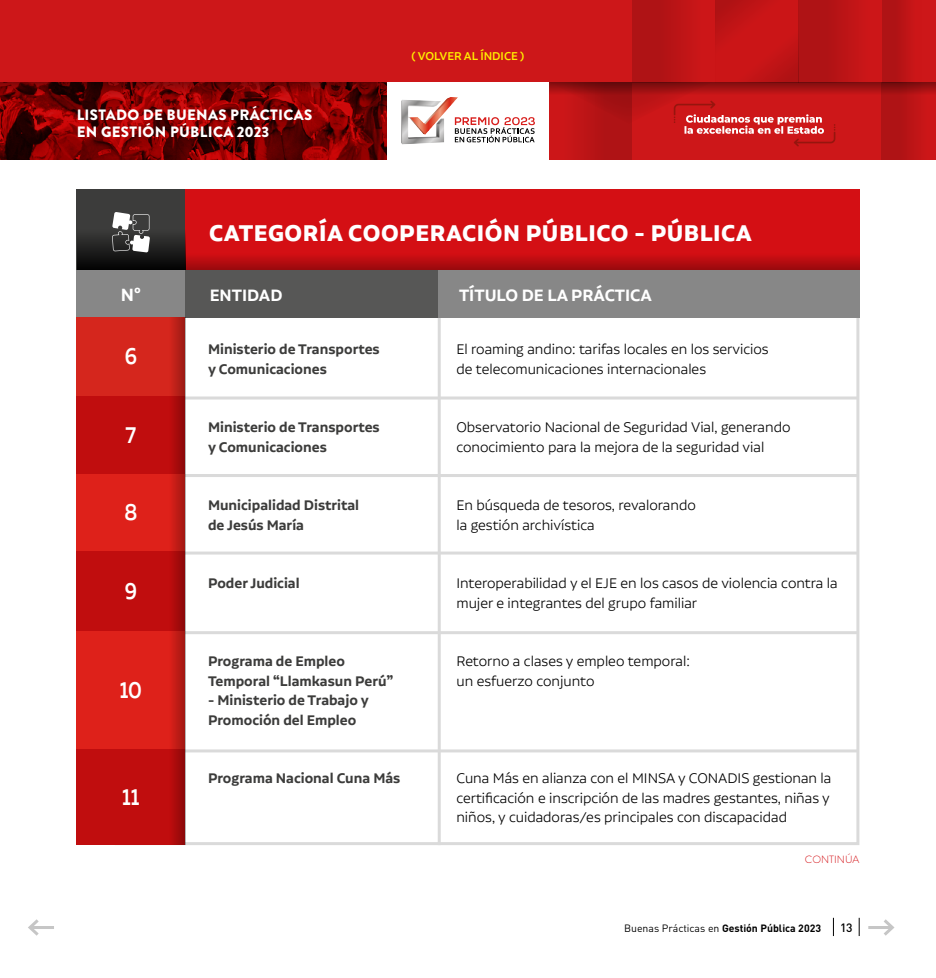
<style>
.page{position:relative;width:936px;height:978px;background:#fff}
.page>*{position:absolute;margin:0;border:0;box-sizing:border-box;transform-origin:0 0}
.t1{font:700 27px "Aalto Sans Pro";letter-spacing:.02em;color:#fff}
.t2{font:500 27px "Aalto Sans Pro";color:#fff;scale:.85 1}
.t3{font:600 21px "Aalto Sans Pro";color:#fff}
.t4{font:600 19.5px "Aalto Sans Pro";color:#fff}
.t5{font:300 16.5px/19.5px "Aalto Sans Pro";color:#000}
.t6{font:600 16.5px/19.5px "Aalto Sans Pro";color:#3c3c3b}
.t7{font:900 15px "Brandon Grotesque";letter-spacing:.02em;color:#fff}
.t8{font:500 13.5px "Aalto Sans Pro";color:#ffed00}
.t9{font:500 12px "DIN Pro";color:#000}
.t10{font:700 10.5px "DIN Pro";color:#000}
.t11{font:300 10.5px "Brandon Grotesque";color:#d40f14}
.s1{font-weight:400}
</style>
<div class="page">
<svg style="left:833px;top:918px;width:1px;height:18px"></svg>
<svg style="left:858px;top:918px;width:1px;height:18px"></svg>
<hr style="left:131px;top:749px;width:727px;height:3px;background:#dadada">
<hr style="left:131px;top:631px;width:727px;height:3px;background:#dadada">
<div style="left:0;top:0;width:935px;height:159px;background:#cd1719"></div>
<img style="left:1px;top:94px;width:386px;height:65px">
<div style="left:632px;top:0;width:83px;height:82px;background:linear-gradient(to right,#a71214,#ce1618)"></div>
<div style="left:798px;top:0;width:83px;height:82px;background:linear-gradient(to right,#a71214,#ce1618)"></div>
<div style="left:549px;top:82px;width:83px;height:77px;background:linear-gradient(to right,#cf1618,#a71214)"></div>
<div style="left:881px;top:82px;width:54px;height:77px;background:linear-gradient(to right,#a71214,#cd1618)"></div>
<div style="left:881px;top:0;width:40px;height:82px;background:linear-gradient(to right,#a61214,#cc1618)"></div>
<svg style="left:1px;top:82px;width:934px;height:12px;background:#720405"></svg>
<svg style="left:715px;top:0;width:83px;height:82px"></svg>
<div style="left:387px;top:82px;width:162px;height:96px;background:#fff"></div>
<img style="left:444px;top:97px;width:14px;height:37px">
<img style="left:401px;top:100px;width:43px;height:44px">
<svg style="left:455px;top:117px;width:80px;height:25px"></svg>
<hr style="left:0;top:82px;width:1px;height:77px;background:#dadada">
<hr style="left:131px;top:552px;width:727px;height:3px;background:#dadada">
<hr style="left:131px;top:396px;width:727px;height:3px;background:#dadada">
<hr style="left:131px;top:474px;width:727px;height:3px;background:#dadada">
<hr style="left:437px;top:270px;width:3px;height:575px;background:#dadada">
<div style="left:77px;top:189px;width:108px;height:81px;background:#3c3c3b"></div>
<div style="left:77px;top:270px;width:108px;height:47px;background:#878787"></div>
<div style="left:185px;top:189px;width:674px;height:81px;background:#d40f14"></div>
<div style="left:185px;top:270px;width:252px;height:47px;background:#575756"></div>
<div style="left:437px;top:270px;width:422px;height:47px;background:#878787"></div>
<div style="left:77px;top:317px;width:108px;height:79px;background:#d5261d"></div>
<div style="left:77px;top:396px;width:108px;height:78px;background:#c00d0e"></div>
<div style="left:77px;top:474px;width:108px;height:78px;background:#de211a"></div>
<svg style="left:185px;top:253px;width:674px;height:17px"></svg>
<div style="left:77px;top:230px;width:108px;height:40px;background:linear-gradient(to bottom,#3b3b39,#040404)"></div>
<div style="left:77px;top:552px;width:108px;height:79px;background:#c00d0e"></div>
<svg style="left:112px;top:212px;width:38px;height:41px"></svg>
<div style="left:77px;top:631px;width:108px;height:118px;background:#de211a"></div>
<div style="left:77px;top:749px;width:108px;height:96px;background:#c00d0e"></div>
<svg style="left:169px;top:317px;width:16px;height:528px"></svg>
<hr style="left:868px;top:926px;width:24px;height:3px;background:#c6c6c6">
<svg style="left:884px;top:919px;width:11px;height:17px"></svg>
<hr style="left:30px;top:926px;width:24px;height:3px;background:#c6c6c6">
<svg style="left:28px;top:919px;width:11px;height:17px"></svg>
<svg style="left:549px;top:82px;width:286px;height:65px"></svg>
<p class="t7" style="left:77px;top:104px;width:237px">LISTADO DE BUENAS PRÁCTICAS</p>
<p class="t7" style="left:77px;top:121px;width:194px">EN GESTIÓN PÚBLICA 2023</p>
<p class="t8" style="left:411px;top:48px;width:114px">( VOLVER AL ÍNDICE )</p>
<p class="t1" style="left:209px;top:218px;width:544px">CATEGORÍA COOPERACIÓN PÚBLICO - PÚBLICA</p>
<p class="t3" style="left:121px;top:283px;width:21px">N°</p>
<p class="t4" style="left:210px;top:284px;width:74px">ENTIDAD</p>
<p class="t4" style="left:459px;top:284px;width:194px">TÍTULO DE LA PRÁCTICA</p>
<p class="t2" style="left:125px;top:342px;width:16px">6</p>
<p class="t6" style="left:208px;top:340px;width:173px">Ministerio de Transportes</p>
<p class="t6" style="left:208px;top:359px;width:120px">y Comunicaciones</p>
<p class="t5" style="left:456px;top:339px;width:314px">El roaming andino: tarifas locales en los servicios</p>
<p class="t5" style="left:456px;top:359px;width:251px">de telecomunicaciones internacionales</p>
<p class="t2" style="left:125px;top:420px;width:14px">7</p>
<p class="t6" style="left:208px;top:418px;width:173px">Ministerio de Transportes</p>
<p class="t6" style="left:208px;top:437px;width:120px">y Comunicaciones</p>
<p class="t5" style="left:456px;top:417px;width:335px">Observatorio Nacional de Seguridad Vial, generando conocimiento para la mejora de la seguridad vial</p>
<p class="t2" style="left:124px;top:497px;width:17px">8</p>
<p class="t6" style="left:208px;top:496px;width:153px">Municipalidad Distrital</p>
<p class="t6" style="left:208px;top:515px;width:97px">de Jesús María</p>
<p class="t5" style="left:456px;top:495px;width:241px">En búsqueda de tesoros, revalorando</p>
<p class="t5" style="left:456px;top:515px;width:140px">la gestión archivística</p>
<p class="t2" style="left:125px;top:576px;width:16px">9</p>
<p class="t6" style="left:208px;top:574px;width:93px">Poder Judicial</p>
<p class="t5" style="left:456px;top:573px;width:383px">Interoperabilidad y el EJE en los casos de violencia contra la mujer e integrantes del grupo familiar</p>
<p class="t2" style="left:120px;top:675px;width:28px">10</p>
<p class="t6" style="left:208px;top:652px;width:138px">Programa de Empleo</p>
<p class="t6" style="left:208px;top:671px;width:187px">Temporal “Llamkasun Perú”</p>
<p class="t6" style="left:208px;top:691px;width:162px">- Ministerio de Trabajo y<br>Promoción del Empleo</p>
<p class="t5" style="left:456px;top:651px;width:235px">Retorno a clases y empleo temporal:</p>
<p class="t5" style="left:456px;top:671px;width:139px">un esfuerzo conjunto</p>
<p class="t2" style="left:122px;top:782px;width:22px">11</p>
<p class="t6" style="left:208px;top:769px;width:194px">Programa Nacional Cuna Más</p>
<p class="t5" style="left:456px;top:768px;width:376px;text-align:justify">Cuna Más en alianza con el MINSA y CONADIS gestionan la certificación e inscripción de las madres gestantes, niñas y niños, y cuidadoras/es principales con discapacidad</p>
<p class="t11" style="left:804px;top:853px;width:56px">CONTINÚA</p>
<p class="t10" style="left:624px;top:921px;width:198px"><span class="s1">Buenas Prácticas en</span> Gestión Pública 2023</p>
<p class="t9" style="left:840px;top:919px;width:14px">13</p>
</div>
